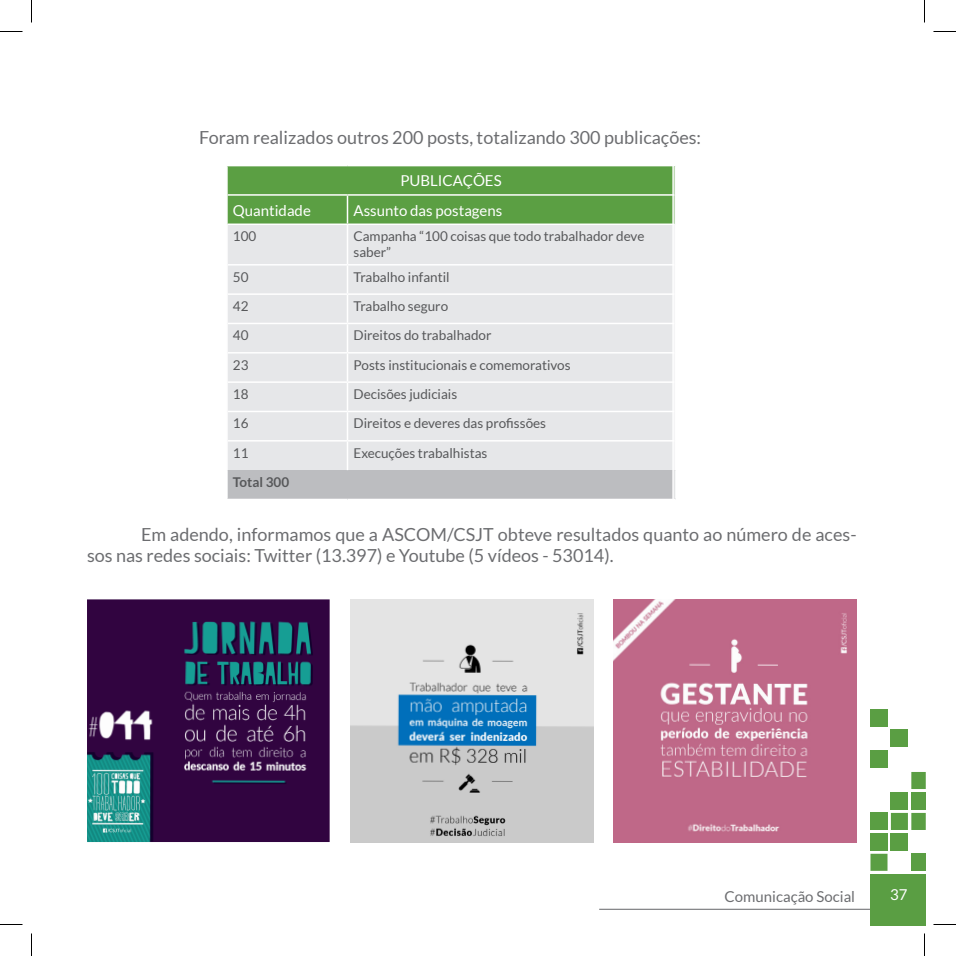
<style>
.page{position:relative;width:956px;height:956px;background:#fff}
.page>*{position:absolute;margin:0;border:0;box-sizing:border-box;transform-origin:0 0}
.t1{font:18px/21.6px "Lato";color:#6c6d70}
.t2{font:15px "Lato";color:#fff}
.t3{font:15px "Lato";color:#6c6d70}
.t4{font:13.5px/16.2px "Lato";color:#57585a}
.t5{font:700 13.5px "Lato";color:#57585a}
</style>
<div class="page">
<hr style="left:599px;top:909px;width:272px;height:1px;background:#6c6d70">
<div style="left:870px;top:874px;width:56px;height:52px;background:#5a9e43"></div>
<div style="left:870px;top:854px;width:17px;height:17px;background:#5a9e43"></div>
<div style="left:911px;top:854px;width:15px;height:17px;background:#5a9e43"></div>
<div style="left:870px;top:833px;width:17px;height:17px;background:#5a9e43"></div>
<div style="left:891px;top:833px;width:17px;height:17px;background:#5a9e43"></div>
<div style="left:870px;top:813px;width:17px;height:17px;background:#5a9e43"></div>
<div style="left:891px;top:813px;width:17px;height:17px;background:#5a9e43"></div>
<div style="left:911px;top:813px;width:15px;height:17px;background:#5a9e43"></div>
<div style="left:891px;top:792px;width:17px;height:17px;background:#5a9e43"></div>
<div style="left:911px;top:792px;width:15px;height:17px;background:#5a9e43"></div>
<div style="left:911px;top:772px;width:15px;height:17px;background:#5a9e43"></div>
<div style="left:870px;top:750px;width:17px;height:17px;background:#5a9e43"></div>
<div style="left:891px;top:730px;width:17px;height:17px;background:#5a9e43"></div>
<div style="left:870px;top:709px;width:17px;height:17px;background:#5a9e43"></div>
<div style="left:228px;top:225px;width:443px;height:245px;background:#e6e7e9"></div>
<div style="left:227px;top:470px;width:448px;height:29px;background:#bcbdc0"></div>
<div style="left:228px;top:166px;width:443px;height:58px;background:#5b9f43"></div>
<hr style="left:228px;top:194px;width:119px;height:2px;background:#fff">
<hr style="left:347px;top:194px;width:327px;height:2px;background:#fff">
<hr style="left:347px;top:225px;width:1px;height:39px;background:#fff">
<svg style="left:347px;top:266px;width:1px;height:204px"></svg>
<hr style="left:228px;top:264px;width:119px;height:2px;background:#fff">
<hr style="left:228px;top:293px;width:119px;height:2px;background:#fff">
<hr style="left:228px;top:323px;width:119px;height:1px;background:#fff">
<hr style="left:228px;top:352px;width:119px;height:2px;background:#fff">
<hr style="left:228px;top:381px;width:119px;height:2px;background:#fff">
<hr style="left:228px;top:411px;width:119px;height:1px;background:#fff">
<hr style="left:228px;top:440px;width:119px;height:2px;background:#fff">
<hr style="left:347px;top:264px;width:327px;height:2px;background:#fff">
<hr style="left:347px;top:293px;width:327px;height:2px;background:#fff">
<hr style="left:347px;top:323px;width:327px;height:1px;background:#fff">
<hr style="left:347px;top:352px;width:327px;height:2px;background:#fff">
<hr style="left:347px;top:381px;width:327px;height:2px;background:#fff">
<hr style="left:347px;top:411px;width:327px;height:1px;background:#fff">
<hr style="left:347px;top:440px;width:327px;height:2px;background:#fff">
<hr style="left:674px;top:470px;width:2px;height:29px;background:#fff">
<div style="left:225px;top:163px;width:449px;height:340px;border:2px solid #fff"></div>
<img style="left:87px;top:599px;width:243px;height:243px">
<img style="left:350px;top:599px;width:243px;height:243px">
<img style="left:614px;top:599px;width:243px;height:243px">
<svg style="left:0;top:31px;width:22px;height:1px"></svg>
<svg style="left:933px;top:31px;width:23px;height:1px"></svg>
<svg style="left:0;top:924px;width:22px;height:1px"></svg>
<svg style="left:933px;top:924px;width:23px;height:1px"></svg>
<svg style="left:31px;top:0;width:1px;height:23px"></svg>
<svg style="left:31px;top:933px;width:1px;height:23px"></svg>
<svg style="left:924px;top:0;width:1px;height:23px"></svg>
<svg style="left:924px;top:933px;width:1px;height:23px"></svg>
<p class="t1" style="left:199px;top:126px;width:503px">Foram realizados outros 200 posts, totalizando 300 publicações:</p>
<p class="t2" style="left:400px;top:173px;width:103px">PUBLICAÇÕES</p>
<p class="t2" style="left:233px;top:202px;width:79px">Quantidade</p>
<p class="t2" style="left:353px;top:202px;width:150px">Assunto das postagens</p>
<p class="t4" style="left:233px;top:228px;width:25px">100</p>
<p class="t4" style="left:353px;top:228px;width:292px">Campanha “100 coisas que todo trabalhador deve saber”</p>
<p class="t4" style="left:233px;top:269px;width:17px">50</p>
<p class="t4" style="left:353px;top:269px;width:98px">Trabalho infantil</p>
<p class="t4" style="left:233px;top:298px;width:17px">42</p>
<p class="t4" style="left:353px;top:298px;width:96px">Trabalho seguro</p>
<p class="t4" style="left:233px;top:327px;width:17px">40</p>
<p class="t4" style="left:353px;top:327px;width:140px">Direitos do trabalhador</p>
<p class="t4" style="left:233px;top:357px;width:17px">23</p>
<p class="t4" style="left:353px;top:357px;width:219px">Posts institucionais e comemorativos</p>
<p class="t4" style="left:233px;top:386px;width:17px">18</p>
<p class="t4" style="left:353px;top:386px;width:105px">Decisões judiciais</p>
<p class="t4" style="left:233px;top:415px;width:17px">16</p>
<p class="t4" style="left:353px;top:415px;width:194px">Direitos e deveres das profissões</p>
<p class="t4" style="left:233px;top:445px;width:17px">11</p>
<p class="t4" style="left:353px;top:445px;width:135px">Execuções trabalhistas</p>
<p class="t5" style="left:233px;top:474px;width:58px">Total 300</p>
<p class="t1" style="left:87px;top:523px;width:771px;text-indent:54px">Em adendo, informamos que a ASCOM/CSJT obteve resultados quanto ao número de aces&shy;sos nas redes sociais: Twitter (13.397) e Youtube (5 vídeos - 53014).</p>
<p class="t3" style="left:725px;top:888px;width:132px">Comunicação Social</p>
<p class="t2" style="left:890px;top:886px;width:19px">37</p>
</div>
